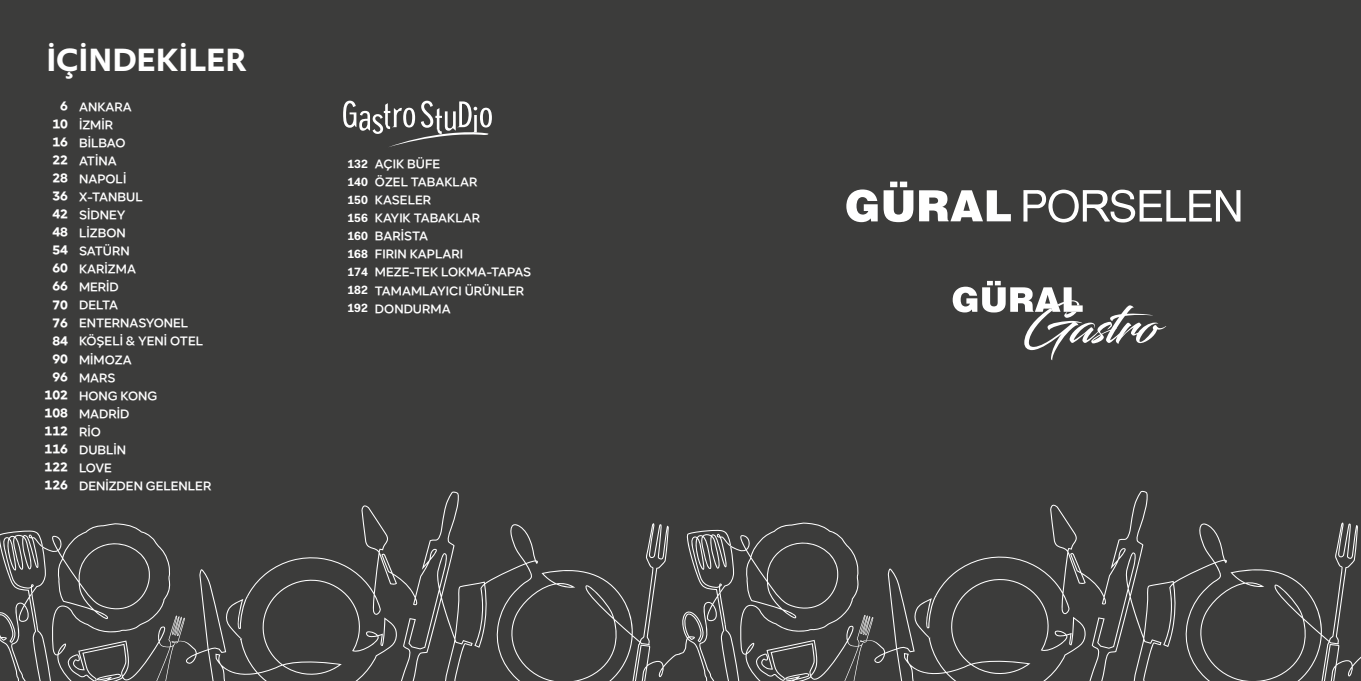
<style>
.page{position:relative;width:1361px;height:681px;background:#fff}
.page>*{position:absolute;margin:0;border:0;box-sizing:border-box;transform-origin:0 0}
.t1{font:700 35px "Yoga Sans Pro";color:#fff}
.t2{font:600 12px/18px "Carmen Sans";color:#fff}
.t3{font:800 12px/18px "Carmen Sans";color:#fff;text-align:right}
.t4{font:700 12px/18px "Fakt Pro";color:#fff;text-align:justify}
</style>
<div class="page">
<div style="left:0;top:0;width:1361px;height:680px;background:#3c3c3b"></div>
<svg style="left:1050px;top:490px;width:149px;height:190px"></svg>
<svg style="left:1199px;top:522px;width:162px;height:158px"></svg>
<svg style="left:361px;top:491px;width:149px;height:189px"></svg>
<svg style="left:510px;top:522px;width:576px;height:158px"></svg>
<svg style="left:0;top:523px;width:397px;height:157px"></svg>
<svg style="left:343px;top:101px;width:149px;height:46px"></svg>
<svg style="left:846px;top:189px;width:31px;height:33px"></svg>
<svg style="left:883px;top:181px;width:30px;height:41px"></svg>
<svg style="left:919px;top:190px;width:92px;height:31px"></svg>
<svg style="left:1023px;top:189px;width:217px;height:34px"></svg>
<svg style="left:952px;top:281px;width:214px;height:79px"></svg>
<h1 class="t1" style="left:47px;top:39px;width:201px">İÇİNDEKİLER</h1>
<p class="t3" style="left:45px;top:96px;width:25px">6<br>10<br>16<br>22<br>28<br>36<br>42<br>48<br>54<br>60<br>66<br>70<br>76<br>84<br>90<br>96<br>102<br>108<br>112<br>116<br>122<br>126</p>
<p class="t2" style="left:79px;top:97px;width:134px">ANKARA<br>İZMİR<br>BİLBAO<br>ATİNA<br>NAPOLİ<br>X-TANBUL<br>SİDNEY<br>LİZBON<br>SATÜRN<br>KARİZMA<br>MERİD<br>DELTA<br>ENTERNASYONEL<br>KÖŞELİ &amp; YENİ OTEL<br>MİMOZA<br>MARS<br>HONG KONG<br>MADRİD<br>RİO<br>DUBLİN<br>LOVE<br>DENİZDEN GELENLER</p>
<p class="t2" style="left:375px;top:155px;width:158px">AÇIK BÜFE<br>ÖZEL TABAKLAR<br>KASELER<br>KAYIK TABAKLAR<br>BARİSTA<br>FIRIN KAPLARI<br>MEZE-TEK LOKMA-TAPAS<br>TAMAMLAYICI ÜRÜNLER<br>DONDURMA</p>
<p class="t4" style="left:347px;top:154px;width:22px">132<br>140<br>150<br>156<br>160<br>168<br>174<br>182<br>192</p>
</div>
